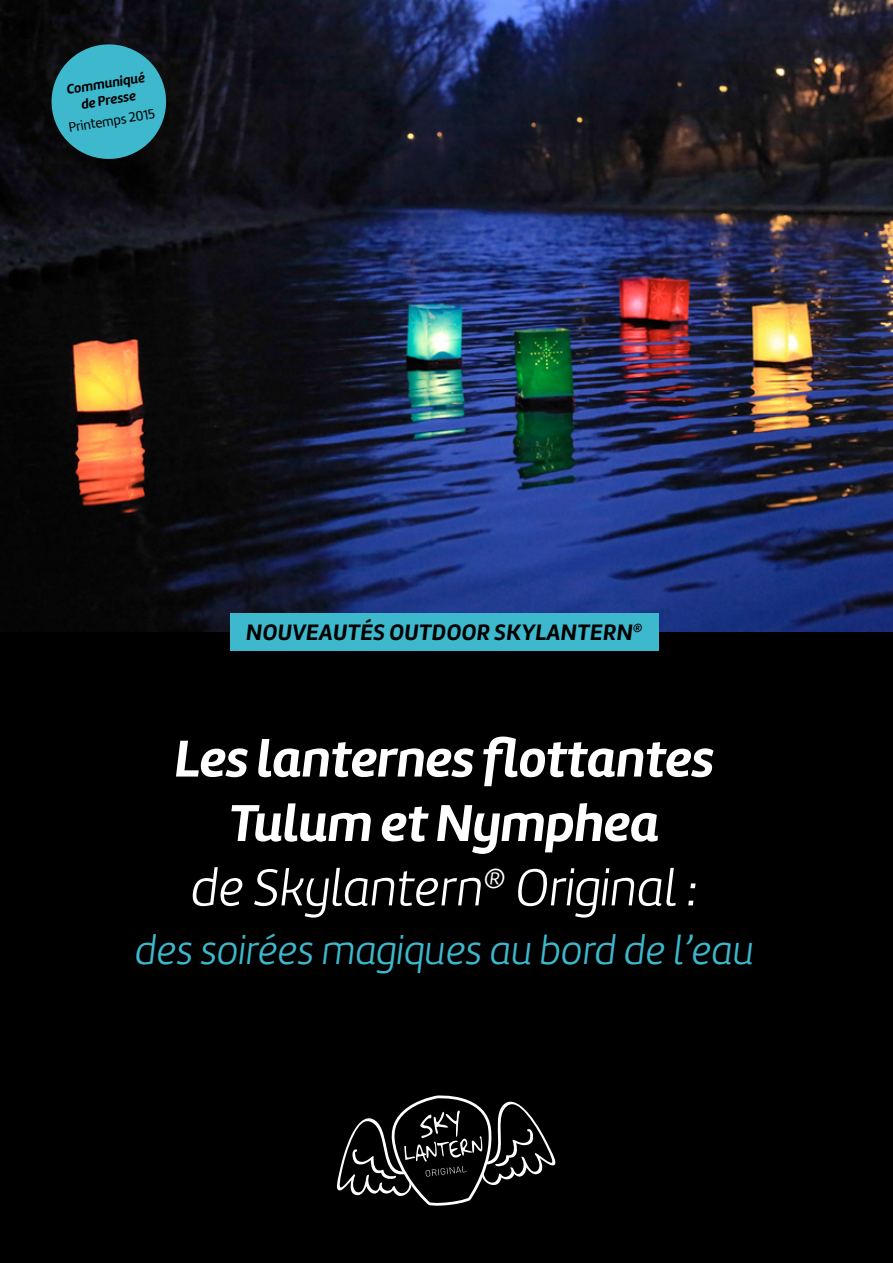
<style>
.page{position:relative;width:893px;height:1263px;background:#fff}
.page>*{position:absolute;margin:0;border:0;box-sizing:border-box;transform-origin:0 0}
.t1{font:italic 53.7px/64.3px "Amelia Basic Bold";letter-spacing:-.005em;color:#fff;text-align:center}
.t2{font:italic 53.7px "Amelia Basic Light";letter-spacing:-.01em;color:#fff}
.t3{font:italic 42px "Amelia Basic Light";letter-spacing:-.01em;color:#3db8cd}
.t4{font:italic 23.1px "Amelia Basic Bold";letter-spacing:.02em;color:#000}
.t5{font:italic 13.95px/16.6px "Amelia Basic Bold";color:#000;text-align:center}
.t6{font:13.95px "Amelia Basic";color:#000}
</style>
<div class="page">
<div style="left:0;top:18px;width:893px;height:1245px;background:#000"></div>
<img style="left:0;top:0;width:893px;height:631px">
<svg style="left:336px;top:1095px;width:220px;height:111px"></svg>
<div style="left:230px;top:613px;width:428px;height:37px;background:#3db8cd"></div>
<svg style="left:47px;top:40px;width:123px;height:123px"></svg>
<p class="t5" style="left:66px;top:82px;width:81px;rotate:-9deg">Communiqué de Presse</p>
<p class="t6" style="left:67px;top:119px;width:89px;rotate:-9deg">Printemps 2015</p>
<p class="t4" style="left:246px;top:618px;width:398px">Nouveautés OUTDOOR Skylantern<sup>®</sup></p>
<p class="t1" style="left:175px;top:727px;width:542px">Les lanternes flottantes<br>Tulum et Nymphea</p>
<p class="t2" style="left:191px;top:857px;width:509px">de Skylantern<sup>®</sup> Original :</p>
<p class="t3" style="left:135px;top:927px;width:621px">des soirées magiques au bord de l’eau</p>
</div>
